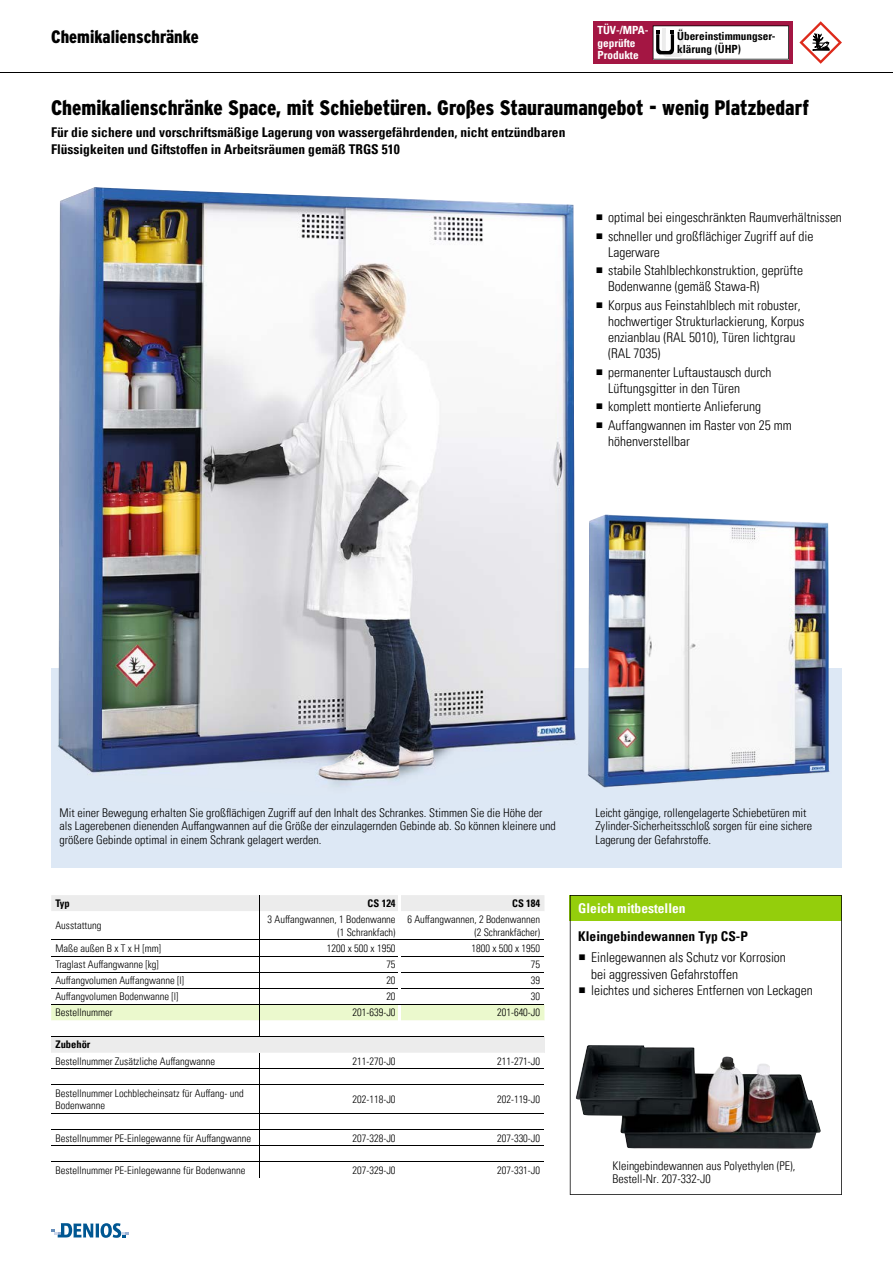
<style>
.page{position:relative;width:893px;height:1263px;background:#fff}
.page>*{position:absolute;margin:0;border:0;box-sizing:border-box;transform-origin:0 0}
.t1{font:900 21px "Interstate CE Condensed";color:#000}
.t2{font:900 18px "Interstate CE Condensed";color:#000}
.t3{font:300 condensed 13.5px/16.2px "Univers LT Pro";color:#000}
.t4{font:700 condensed 13.5px/16.2px "Univers LT Pro";color:#000}
.t5{font:700 condensed 13.5px "Univers LT Pro";color:#fff}
.t6{font:300 condensed 12px/13.5px "Univers LT Pro";color:#000}
.t7{font:700 condensed 11.25px/12.8px "Univers LT Pro";color:#000}
.t8{font:700 condensed 11.25px/12.8px "Univers LT Pro";color:#fff}
.t9{font:300 condensed 10.5px/12.6px "Univers LT Pro";color:#000;text-align:right}
.t10{font:700 condensed 10.5px "Univers LT Pro";color:#000}
</style>
<div class="page">
<div style="left:51px;top:668px;width:791px;height:199px;background:#dde8f5"></div>
<hr style="left:0;top:72px;width:893px;height:1px;background:#000">
<div style="left:593px;top:21px;width:200px;height:43px;background:#a41643"></div>
<svg style="left:653px;top:26px;width:136px;height:34px;background:#e9e9e9"></svg>
<img style="left:828px;top:668px;width:2px;height:105px">
<img style="left:588px;top:514px;width:240px;height:272px">
<img style="left:58px;top:668px;width:1px;height:78px">
<img style="left:59px;top:187px;width:515px;height:592px">
<svg style="left:799px;top:21px;width:43px;height:43px"></svg>
<svg style="left:51px;top:1223px;width:78px;height:15px"></svg>
<div style="left:51px;top:1036px;width:493px;height:17px;background:#ececec"></div>
<svg style="left:51px;top:1068px;width:493px;height:94px"></svg>
<hr style="left:260px;top:1036px;width:140px;height:1px;background:#000">
<svg style="left:51px;top:895px;width:493px;height:141px"></svg>
<hr style="left:400px;top:1036px;width:143px;height:1px;background:#000">
<hr style="left:51px;top:1036px;width:209px;height:1px;background:#000">
<hr style="left:51px;top:1069px;width:209px;height:1px;background:#000">
<hr style="left:260px;top:1069px;width:140px;height:1px;background:#000">
<hr style="left:400px;top:1069px;width:143px;height:1px;background:#000">
<svg style="left:399px;top:1068px;width:2px;height:17px"></svg>
<hr style="left:51px;top:1085px;width:209px;height:1px;background:#000">
<hr style="left:260px;top:1085px;width:140px;height:1px;background:#000">
<hr style="left:400px;top:1085px;width:143px;height:1px;background:#000">
<hr style="left:399px;top:1085px;width:2px;height:28px;background:#fff">
<hr style="left:51px;top:1113px;width:209px;height:1px;background:#000">
<hr style="left:260px;top:1113px;width:140px;height:1px;background:#000">
<hr style="left:400px;top:1113px;width:143px;height:1px;background:#000">
<hr style="left:51px;top:1129px;width:209px;height:1px;background:#000">
<hr style="left:260px;top:1129px;width:140px;height:1px;background:#000">
<hr style="left:400px;top:1129px;width:143px;height:1px;background:#000">
<hr style="left:51px;top:1146px;width:209px;height:1px;background:#000">
<hr style="left:260px;top:1146px;width:140px;height:1px;background:#000">
<hr style="left:400px;top:1146px;width:143px;height:1px;background:#000">
<hr style="left:51px;top:1162px;width:209px;height:1px;background:#000">
<hr style="left:260px;top:1162px;width:140px;height:1px;background:#000">
<svg style="left:259px;top:1053px;width:1px;height:125px"></svg>
<hr style="left:400px;top:1162px;width:143px;height:1px;background:#000">
<svg style="left:399px;top:1114px;width:2px;height:49px"></svg>
<svg style="left:570px;top:895px;width:272px;height:300px"></svg>
<svg style="left:579px;top:955px;width:6px;height:5px"></svg>
<svg style="left:579px;top:987px;width:6px;height:6px"></svg>
<h2 class="t2" style="left:51px;top:24px;width:149px">Chemikalienschränke</h2>
<p class="t8" style="left:597px;top:23px;width:53px">TÜV-/MPA&shy;geprüfte<br>Produkte</p>
<p class="t7" style="left:677px;top:30px;width:100px">Übereinstimmungser&shy;klärung (ÜHP)</p>
<h1 class="t1" style="left:51px;top:93px;width:759px">Chemikalienschränke Space, mit Schiebetüren. Großes Stauraumangebot - wenig Platzbedarf</h1>
<p class="t4" style="left:51px;top:124px;width:516px">Für die sichere und vorschriftsmäßige Lagerung von wassergefährdenden, nicht entzündbaren<br>Flüssigkeiten und Giftstoffen in Arbeitsräumen gemäß TRGS 510</p>
<p class="t3" style="left:608px;top:208px;width:235px;line-height:18.3px">optimal bei eingeschränkten Raumverhältnissen schneller und großflächiger Zugriff auf die</p>
<p class="t3" style="left:608px;top:242px;width:196px;line-height:18.3px">Lagerware<br>stabile Stahlblechkonstruktion, geprüfte</p>
<p class="t3" style="left:608px;top:277px;width:194px;line-height:18.3px">Bodenwanne (gemäß Stawa-R)<br>Korpus aus Feinstahlblech mit robuster,</p>
<p class="t3" style="left:608px;top:312px;width:198px">hochwertiger Strukturlackierung, Korpus enzianblau (RAL 5010), Türen lichtgrau (RAL 7035)</p>
<p class="t3" style="left:608px;top:363px;width:165px">permanenter Luftaustausch durch<br>Lüftungsgitter in den Türen</p>
<p class="t3" style="left:608px;top:397px;width:185px;line-height:18.3px">komplett montierte Anlieferung<br>Auffangwannen im Raster von 25 mm</p>
<p class="t3" style="left:608px;top:432px;width:83px">höhenverstellbar</p>
<p class="t6" style="left:60px;top:805px;width:498px">Mit einer Bewegung erhalten Sie großflächigen Zugriff auf den Inhalt des Schrankes. Stimmen Sie die Höhe der als Lagerebenen dienenden Auffangwannen auf die Größe der einzulagernden Gebinde ab. So können kleinere und größere Gebinde optimal in einem Schrank gelagert werden.</p>
<p class="t6" style="left:595px;top:805px;width:218px">Leicht gängige, rollengelagerte Schiebetüren mit<br>Zylinder-Sicherheitsschloß sorgen für eine sichere<br>Lagerung der Gefahrstoffe.</p>
<p class="t10" style="left:55px;top:897px;width:16px">Typ</p>
<p class="t10" style="left:368px;top:897px;width:29px">CS 124</p>
<p class="t10" style="left:512px;top:897px;width:29px">CS 184</p>
<p class="t9" style="left:55px;top:919px;width:48px">Ausstattung</p>
<p class="t9" style="left:268px;top:912px;width:130px">3 Auffangwannen, 1 Bodenwanne (1 Schrankfach)</p>
<p class="t9" style="left:407px;top:912px;width:134px">6 Auffangwannen, 2 Bodenwannen (2 Schrankfächer)</p>
<p class="t9" style="left:55px;top:941px;width:107px">Maße außen B x T x H [mm]</p>
<p class="t9" style="left:327px;top:941px;width:70px">1200 x 500 x 1950</p>
<p class="t9" style="left:471px;top:941px;width:70px">1800 x 500 x 1950</p>
<p class="t9" style="left:55px;top:957px;width:105px">Traglast Auffangwanne [kg]</p>
<p class="t9" style="left:386px;top:957px;width:11px">75</p>
<p class="t9" style="left:531px;top:957px;width:11px">75</p>
<p class="t9" style="left:55px;top:973px;width:130px">Auffangvolumen Auffangwanne [l]</p>
<p class="t9" style="left:386px;top:973px;width:11px">20</p>
<p class="t9" style="left:531px;top:973px;width:11px">39</p>
<p class="t9" style="left:55px;top:989px;width:124px">Auffangvolumen Bodenwanne [l]</p>
<p class="t9" style="left:386px;top:989px;width:11px">20</p>
<p class="t9" style="left:531px;top:989px;width:11px">30</p>
<p class="t9" style="left:55px;top:1006px;width:59px">Bestellnummer</p>
<p class="t9" style="left:352px;top:1006px;width:45px">201-639-J0</p>
<p class="t9" style="left:497px;top:1006px;width:45px">201-640-J0</p>
<p class="t10" style="left:55px;top:1038px;width:36px">Zubehör</p>
<p class="t9" style="left:55px;top:1054px;width:161px">Bestellnummer Zusätzliche Auffangwanne</p>
<p class="t9" style="left:352px;top:1054px;width:45px">211-270-J0</p>
<p class="t9" style="left:497px;top:1054px;width:45px">211-271-J0</p>
<p class="t9" style="left:55px;top:1086px;width:190px;text-align:left">Bestellnummer Lochblecheinsatz für Auffang- und<br>Bodenwanne</p>
<p class="t9" style="left:352px;top:1092px;width:45px">202-118-J0</p>
<p class="t9" style="left:497px;top:1092px;width:45px">202-119-J0</p>
<p class="t9" style="left:55px;top:1131px;width:197px">Bestellnummer PE-Einlegewanne für Auffangwanne</p>
<p class="t9" style="left:352px;top:1131px;width:45px">207-328-J0</p>
<p class="t9" style="left:497px;top:1131px;width:45px">207-330-J0</p>
<p class="t9" style="left:55px;top:1163px;width:192px">Bestellnummer PE-Einlegewanne für Bodenwanne</p>
<p class="t9" style="left:352px;top:1163px;width:45px">207-329-J0</p>
<p class="t9" style="left:497px;top:1163px;width:45px">207-331-J0</p>
<p class="t5" style="left:578px;top:900px;width:109px">Gleich mitbestellen</p>
<p class="t4" style="left:578px;top:928px;width:171px">Kleingebindewannen Typ CS-P</p>
<p class="t3" style="left:591px;top:949px;width:223px">Einlegewannen als Schutz vor Korrosion<br>bei aggressiven Gefahrstoffen<br>leichtes und sicheres Entfernen von Leckagen</p>
<p class="t6" style="left:612px;top:1158px;width:185px">Kleingebindewannen aus Polyethylen (PE),<br>Bestell-Nr. 207-332-J0</p>
</div>
